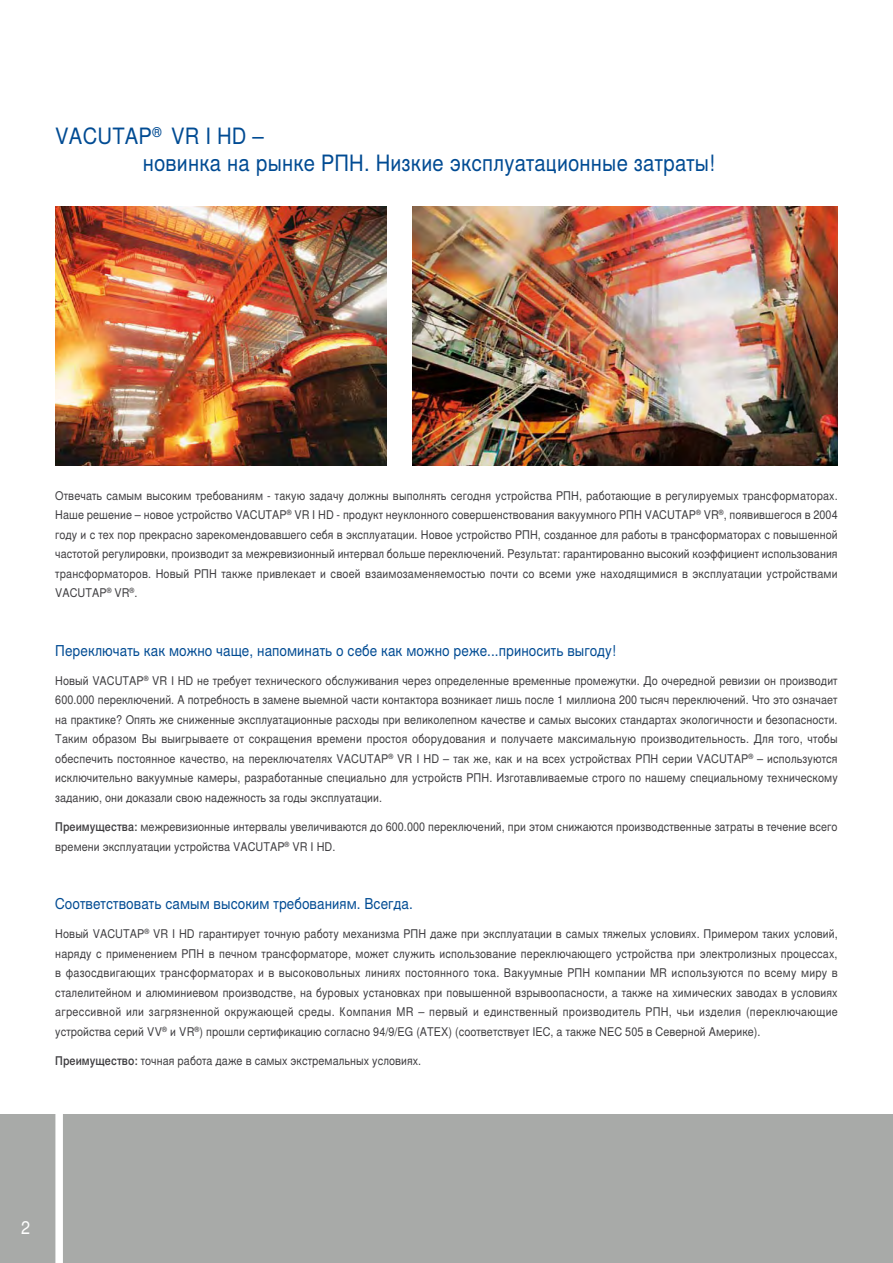
<style>
.page{position:relative;width:893px;height:1263px;background:#fff}
.page>*{position:absolute;margin:0;border:0;box-sizing:border-box;transform-origin:0 0}
.t1{font:22.5px/27px "Nimbus Sans Global";letter-spacing:.01em;color:#004b93;scale:.9 1}
.t2{font:18px "Nimbus Sans Global";color:#fff;scale:.9 1}
.t3{font:15px "Nimbus Sans Global";letter-spacing:.005em;color:#004b93;scale:.9 1}
.t4{font:12px/19.5px "Nimbus Sans Global";letter-spacing:.005em;color:#3e3d40;text-align:justify;scale:.9 1}
.s1{font-weight:500}
</style>
<div class="page">
<div style="left:0;top:1114px;width:893px;height:149px;background:#a8aaa8"></div>
<div style="left:55px;top:1112px;width:8px;height:151px;background:#fff"></div>
<img style="left:55px;top:206px;width:332px;height:259px">
<img style="left:412px;top:206px;width:426px;height:259px">
<h1 class="t1" style="left:143px;top:123px;width:637px;text-indent:-87px">VACUTAP<sup>®</sup> VR I HD –<br>новинка на рынке РПН. Низкие эксплуатационные затраты!</h1>
<p class="t4" style="left:55px;top:486px;width:871px">Отвечать самым высоким требованиям - такую задачу должны выполнять сегодня устройства РПН, работающие в регулируемых трансформаторах.<br>Наше решение – новое устройство VACUTAP<sup>®</sup> VR I HD - продукт неуклонного совершенствования вакуумного РПН VACUTAP<sup>®</sup> VR<sup>®</sup>, появившегося в 2004 году и с тех пор прекрасно зарекомендовавшего себя в эксплуатации. Новое устройство РПН, созданное для работы в трансформаторах с повышенной частотой регулировки, производит за межревизионный интервал больше переключений. Результат: гарантированно высокий коэффициент использования трансформаторов. Новый РПН также привлекает и своей взаимозаменяемостью почти со всеми уже находящимися в эксплуатации устройствами VACUTAP<sup>®</sup> VR<sup>®</sup>.</p>
<p class="t3" style="left:55px;top:641px;width:624px">Переключать как можно чаще, напоминать о себе как можно реже...приносить выгоду!</p>
<p class="t4" style="left:55px;top:671px;width:871px">Новый VACUTAP<sup>®</sup> VR I HD не требует технического обслуживания через определенные временные промежутки. До очередной ревизии он производит 600.000 переключений. А потребность в замене выемной части контактора возникает лишь после 1 миллиона 200 тысяч переключений. Что это означает на практике? Опять же сниженные эксплуатационные расходы при великолепном качестве и самых высоких стандартах экологичности и безопасности.<br>Таким образом Вы выигрываете от сокращения времени простоя оборудования и получаете максимальную производительность. Для того, чтобы обеспечить постоянное качество, на переключателях VACUTAP<sup>®</sup> VR I HD – так же, как и на всех устройствах РПН серии VACUTAP<sup>®</sup> – используются исключительно вакуумные камеры, разработанные специально для устройств РПН. Изготавливаемые строго по нашему специальному техническому заданию, они доказали свою надежность за годы эксплуатации.</p>
<p class="t4" style="left:55px;top:817px;width:871px"><span class="s1">Преимущества:</span> межревизионные интервалы увеличиваются до 600.000 переключений, при этом снижаются производственные затраты в течение всего времени эксплуатации устройства VACUTAP<sup>®</sup> VR I HD.</p>
<p class="t3" style="left:55px;top:895px;width:399px">Соответствовать самым высоким требованиям. Всегда.</p>
<p class="t4" style="left:55px;top:924px;width:871px">Новый VACUTAP<sup>®</sup> VR I HD гарантирует точную работу механизма РПН даже при эксплуатации в самых тяжелых условиях. Примером таких условий, наряду с применением РПН в печном трансформаторе, может служить использование переключающего устройства при электролизных процессах, в фазосдвигающих трансформаторах и в высоковольных линиях постоянного тока. Вакуумные РПН компании MR используются по всему миру в сталелитейном и алюминиевом производстве, на буровых установках при повышенной взрывоопасности, а также на химических заводах в условиях агрессивной или загрязненной окружающей среды. Компания MR – первый и единственный производитель РПН, чьи изделия (переключающие устройства серий VV<sup>®</sup> и VR<sup>®</sup>) прошли сертификацию согласно 94/9/EG (ATEX) (соответствует IEС, а также NEC 505 в Северной Америке).</p>
<p class="t4" style="left:55px;top:1051px;width:408px"><span class="s1">Преимущество:</span> точная работа даже в самых экстремальных условиях.</p>
<h2 class="t2" style="left:21px;top:1217px;width:12px">2</h2>
</div>
